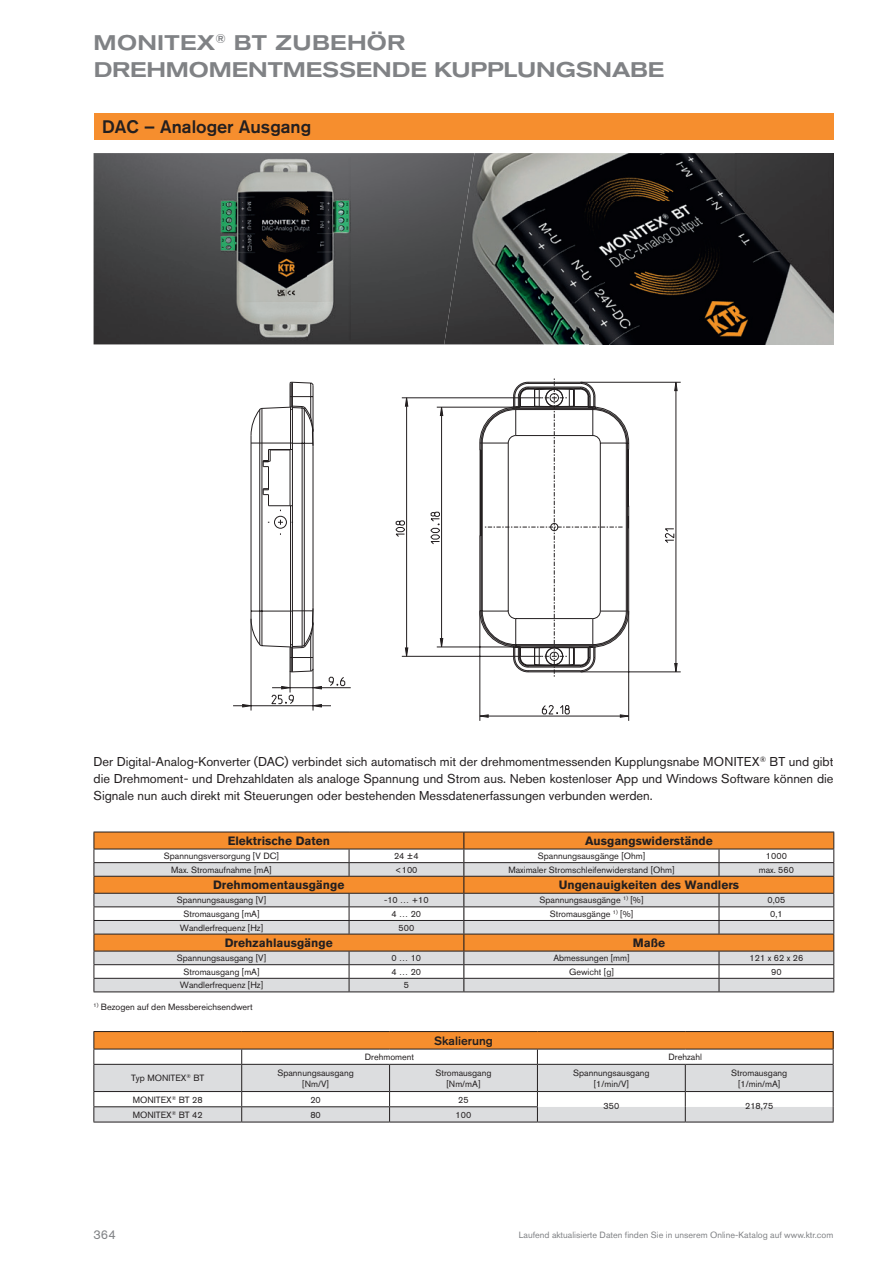
<style>
.page{position:relative;width:893px;height:1263px;background:#fff}
.page>*{position:absolute;margin:0;border:0;box-sizing:border-box;transform-origin:0 0}
.t1{font:500 expanded 21px/27px "Akzidenz Grotesk Pro";letter-spacing:-.01em;color:#808285}
.t2{font:500 18px "Akzidenz Grotesk Pro";color:#231f20}
.t3{font:12.75px/17.2px "Akzidenz Grotesk Pro";color:#231f20;text-align:justify}
.t4{font:12.75px "Akzidenz Grotesk Pro";color:#808285}
.t5{font:700 12px "Akzidenz Grotesk Pro";color:#231f20}
.t6{font:500 12px "Akzidenz Grotesk Pro";color:#231f20}
.t7{font:9px/10.8px "Akzidenz Grotesk Pro";color:#231f20;text-align:center}
.t8{font:9px "Akzidenz Grotesk Pro";color:#808285}
</style>
<div class="page">
<div style="left:94px;top:114px;width:739px;height:26px;background:#f68e2e"></div>
<img style="left:94px;top:153px;width:373px;height:191px">
<hr style="left:93px;top:1031px;width:149px;height:1px;background:#231f20">
<hr style="left:242px;top:1031px;width:148px;height:1px;background:#231f20">
<hr style="left:390px;top:1031px;width:147px;height:1px;background:#231f20">
<hr style="left:537px;top:1031px;width:148px;height:1px;background:#231f20">
<hr style="left:685px;top:1031px;width:148px;height:1px;background:#231f20">
<svg style="left:93px;top:1032px;width:741px;height:90px"></svg>
<hr style="left:93px;top:1122px;width:149px;height:1px;background:#231f20">
<hr style="left:242px;top:1122px;width:148px;height:1px;background:#231f20">
<hr style="left:390px;top:1122px;width:147px;height:1px;background:#231f20">
<hr style="left:537px;top:1122px;width:148px;height:1px;background:#231f20">
<hr style="left:685px;top:1122px;width:148px;height:1px;background:#231f20">
<svg style="left:233px;top:382px;width:448px;height:339px"></svg>
<hr style="left:94px;top:991px;width:255px;height:1px;background:#231f20">
<hr style="left:349px;top:991px;width:115px;height:1px;background:#231f20">
<svg style="left:94px;top:832px;width:740px;height:159px"></svg>
<hr style="left:464px;top:991px;width:255px;height:1px;background:#231f20">
<hr style="left:719px;top:991px;width:115px;height:1px;background:#231f20">
<img style="left:220px;top:158px;width:131px;height:182px">
<img style="left:444px;top:201px;width:292px;height:143px">
<img style="left:736px;top:153px;width:97px;height:191px">
<img style="left:467px;top:153px;width:269px;height:48px">
<h1 class="t1" style="left:94px;top:29px;width:572px">MONITEX<sup>®</sup> BT ZUBEHÖR<br>DREHMOMENTMESSENDE KUPPLUNGSNABE</h1>
<h2 class="t2" style="left:102px;top:115px;width:211px">DAC – Analoger Ausgang</h2>
<p class="t3" style="left:94px;top:753px;width:741px">Der Digital-Analog-Konverter (DAC) verbindet sich automatisch mit der drehmomentmessenden Kupplungsnabe MONITEX<sup>®</sup> BT und gibt die Drehmoment- und Drehzahldaten als analoge Spannung und Strom aus. Neben kostenloser App und Windows Software können die Signale nun auch direkt mit Steuerungen oder bestehenden Messdatenerfassungen verbunden werden.</p>
<h3 class="t5" style="left:228px;top:833px;width:104px">Elektrische Daten</h3>
<h3 class="t5" style="left:585px;top:833px;width:129px">Ausgangswiderstände</h3>
<p class="t7" style="left:164px;top:851px;width:117px">Spannungsversorgung [V DC]</p>
<p class="t7" style="left:394px;top:851px;width:26px">24 ±4</p>
<p class="t7" style="left:538px;top:851px;width:109px">Spannungsausgänge [Ohm]</p>
<p class="t7" style="left:766px;top:851px;width:22px">1000</p>
<p class="t7" style="left:171px;top:864px;width:102px">Max. Stromaufnahme [mA]</p>
<p class="t7" style="left:395px;top:864px;width:24px">&lt;100</p>
<p class="t7" style="left:508px;top:864px;width:168px">Maximaler Stromschleifenwiderstand [Ohm]</p>
<p class="t7" style="left:759px;top:864px;width:37px">max. 560</p>
<h3 class="t5" style="left:213px;top:877px;width:133px">Drehmomentausgänge</h3>
<h3 class="t5" style="left:559px;top:877px;width:182px">Ungenauigkeiten des Wandlers</h3>
<p class="t7" style="left:177px;top:895px;width:91px">Spannungsausgang [V]</p>
<p class="t7" style="left:384px;top:895px;width:46px">-10 … +10</p>
<p class="t7" style="left:540px;top:895px;width:105px">Spannungsausgänge <sup>1)</sup> [%]</p>
<p class="t7" style="left:767px;top:895px;width:19px">0,05</p>
<p class="t7" style="left:183px;top:908px;width:78px">Stromausgang [mA]</p>
<p class="t7" style="left:392px;top:908px;width:31px">4 … 20</p>
<p class="t7" style="left:550px;top:908px;width:85px">Stromausgänge <sup>1)</sup> [%]</p>
<p class="t7" style="left:770px;top:908px;width:14px">0,1</p>
<p class="t7" style="left:180px;top:922px;width:85px">Wandlerfrequenz [Hz]</p>
<p class="t7" style="left:398px;top:922px;width:17px">500</p>
<h3 class="t5" style="left:225px;top:935px;width:109px">Drehzahlausgänge</h3>
<h3 class="t5" style="left:633px;top:935px;width:34px">Maße</h3>
<p class="t7" style="left:177px;top:953px;width:91px">Spannungsausgang [V]</p>
<p class="t7" style="left:392px;top:953px;width:31px">0 … 10</p>
<p class="t7" style="left:553px;top:953px;width:78px">Abmessungen [mm]</p>
<p class="t7" style="left:750px;top:953px;width:55px">121 x 62 x 26</p>
<p class="t7" style="left:183px;top:966px;width:78px">Stromausgang [mA]</p>
<p class="t7" style="left:392px;top:966px;width:31px">4 … 20</p>
<p class="t7" style="left:569px;top:966px;width:46px">Gewicht [g]</p>
<p class="t7" style="left:771px;top:966px;width:12px">90</p>
<p class="t7" style="left:180px;top:980px;width:85px">Wandlerfrequenz [Hz]</p>
<p class="t7" style="left:404px;top:980px;width:7px">5</p>
<p class="t7" style="left:94px;top:1001px;width:161px"><sup>1)</sup> Bezogen auf den Messbereichsendwert</p>
<h3 class="t6" style="left:434px;top:1033px;width:60px">Skalierung</h3>
<p class="t7" style="left:365px;top:1051px;width:51px">Drehmoment</p>
<p class="t7" style="left:669px;top:1051px;width:35px">Drehzahl</p>
<p class="t7" style="left:131px;top:1073px;width:75px">Typ MONITEX<sup>®</sup> BT</p>
<p class="t7" style="left:277px;top:1067px;width:78px">Spannungsausgang [Nm/V]</p>
<p class="t7" style="left:435px;top:1067px;width:58px">Stromausgang [Nm/mA]</p>
<p class="t7" style="left:573px;top:1067px;width:78px">Spannungsausgang [1/min/V]</p>
<p class="t7" style="left:731px;top:1067px;width:58px">Stromausgang [1/min/mA]</p>
<p class="t7" style="left:133px;top:1094px;width:71px">MONITEX<sup>®</sup> BT 28</p>
<p class="t7" style="left:310px;top:1094px;width:12px">20</p>
<p class="t7" style="left:458px;top:1094px;width:12px">25</p>
<p class="t7" style="left:603px;top:1101px;width:17px">350</p>
<p class="t7" style="left:745px;top:1101px;width:30px">218,75</p>
<p class="t7" style="left:133px;top:1109px;width:71px">MONITEX<sup>®</sup> BT 42</p>
<p class="t7" style="left:310px;top:1109px;width:12px">80</p>
<p class="t7" style="left:456px;top:1109px;width:17px">100</p>
<h3 class="t4" style="left:94px;top:1226px;width:24px">364</h3>
<p class="t8" style="left:519px;top:1229px;width:316px">Laufend aktualisierte Daten finden Sie in unserem Online-Katalog auf www.ktr.com</p>
</div>
